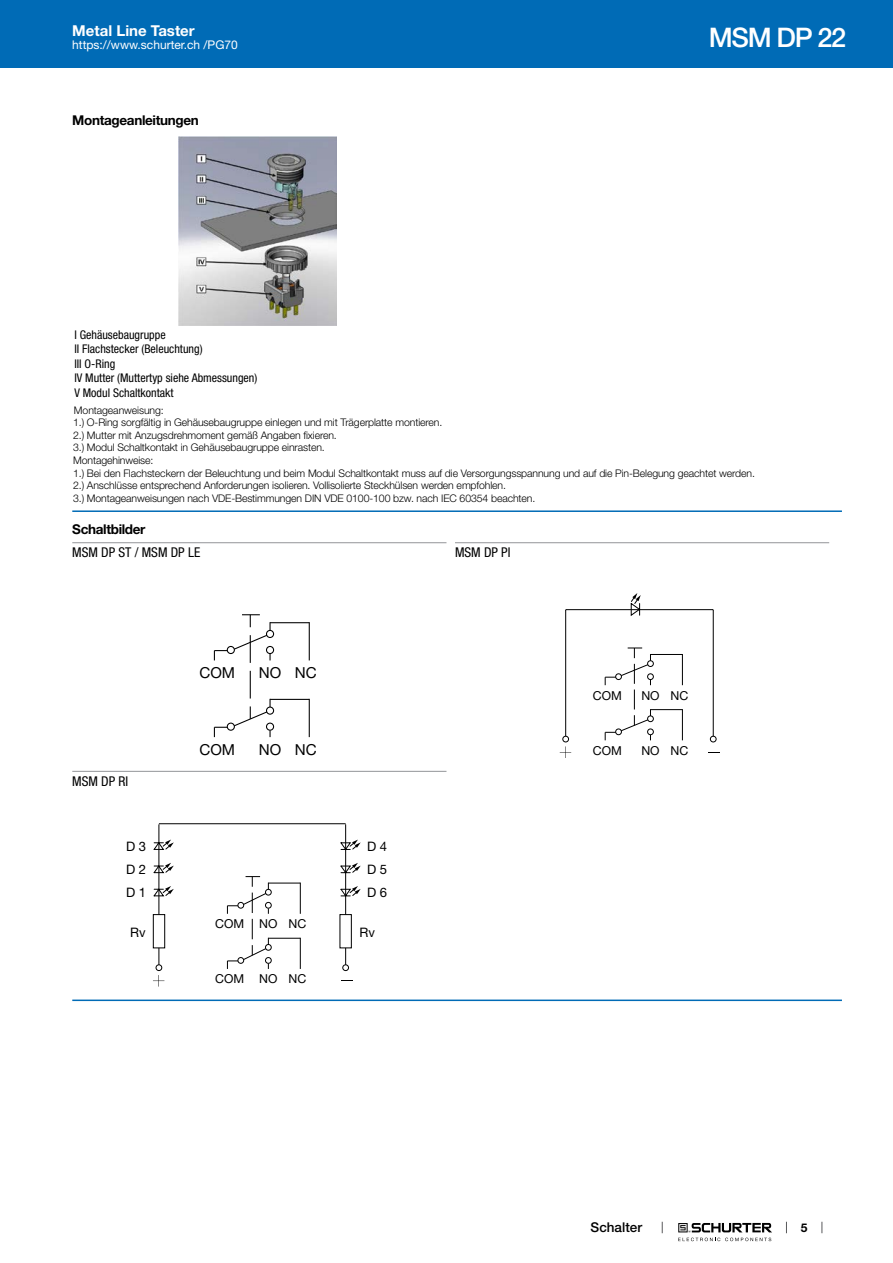
<style>
.page{position:relative;width:893px;height:1263px;background:#fff}
.page>*{position:absolute;margin:0;border:0;box-sizing:border-box;transform-origin:0 0}
.t1{font:500 27px "Helvetica Neue LT";letter-spacing:-.05em;color:#fff}
.t2{font:15.15px "Helvetica Neue LT";color:#000}
.t3{font:700 15px "Helvetica Neue LT";color:#fff}
.t4{font:700 13.5px "Helvetica Neue LT";letter-spacing:-.025em;color:#000}
.t5{font:condensed 13.5px "Helvetica Neue LT";color:#000}
.t6{font:500 13.5px "Helvetica Neue LT";color:#000}
.t7{font:13.05px/23.2px "Helvetica Neue LT";color:#000;text-align:justify}
.t8{font:12.3px "Helvetica Neue LT";color:#000}
.t9{font:condensed 12px/14.4px "Helvetica Neue LT";color:#000}
.t10{font:12px "Helvetica Neue LT";color:#fff}
.t11{font:700 12px "Helvetica Neue LT";color:#000}
.t12{font:300 10.5px/12.6px "Helvetica Neue LT";letter-spacing:-.01em;color:#000}
</style>
<div class="page">
<svg style="left:678px;top:1223px;width:94px;height:18px"></svg>
<div style="left:0;top:0;width:893px;height:68px;background:#006bb6"></div>
<img style="left:178px;top:136px;width:158px;height:189px">
<hr style="left:72px;top:510px;width:770px;height:2px;background:#006bb6">
<hr style="left:72px;top:542px;width:374px;height:1px;background:#939598">
<svg style="left:213px;top:614px;width:97px;height:124px"></svg>
<div style="left:227px;top:646px;width:7px;height:7px;background:#fff;border-radius:50%"></div>
<div style="left:227px;top:646px;width:8px;height:8px;border:1px solid #000;border-radius:50%"></div>
<div style="left:266px;top:630px;width:8px;height:7px;background:#fff;border-radius:50%"></div>
<div style="left:266px;top:630px;width:8px;height:8px;border:1px solid #000;border-radius:50%"></div>
<hr style="left:455px;top:542px;width:374px;height:1px;background:#939598">
<hr style="left:566px;top:609px;width:147px;height:1px;background:#000">
<hr style="left:713px;top:610px;width:1px;height:129px;background:#000">
<hr style="left:565px;top:610px;width:1px;height:129px;background:#000">
<svg style="left:630px;top:593px;width:11px;height:23px"></svg>
<svg style="left:560px;top:736px;width:11px;height:22px"></svg>
<svg style="left:604px;top:647px;width:113px;height:96px"></svg>
<div style="left:647px;top:660px;width:7px;height:7px;border:1px solid #000;border-radius:50%"></div>
<hr style="left:72px;top:771px;width:374px;height:1px;background:#939598">
<hr style="left:159px;top:823px;width:187px;height:1px;background:#000">
<hr style="left:345px;top:824px;width:1px;height:144px;background:#000">
<hr style="left:158px;top:824px;width:1px;height:144px;background:#000">
<div style="left:153px;top:914px;width:12px;height:34px;background:#fff;border:1px solid #000"></div>
<div style="left:156px;top:964px;width:6px;height:7px;border:1px solid #000;border-radius:50%"></div>
<svg style="left:153px;top:839px;width:21px;height:12px"></svg>
<svg style="left:153px;top:863px;width:21px;height:11px"></svg>
<svg style="left:153px;top:886px;width:21px;height:11px"></svg>
<svg style="left:340px;top:839px;width:21px;height:12px"></svg>
<svg style="left:153px;top:965px;width:11px;height:21px"></svg>
<svg style="left:341px;top:980px;width:12px;height:1px"></svg>
<svg style="left:227px;top:863px;width:134px;height:108px"></svg>
<div style="left:265px;top:889px;width:7px;height:6px;border:1px solid #000;border-radius:50%"></div>
<hr style="left:72px;top:999px;width:770px;height:2px;background:#006bb6">
<h3 class="t3" style="left:72px;top:21px;width:124px">Metal Line Taster</h3>
<p class="t10" style="left:72px;top:38px;width:167px">https://www.schurter.ch /PG70</p>
<p class="t4" style="left:72px;top:112px;width:128px">Montageanleitungen</p>
<h1 class="t1" style="left:709px;top:21px;width:139px">MSM DP 22</h1>
<p class="t9" style="left:74px;top:327px;width:184px">I Gehäusebaugruppe<br>II Flachstecker (Beleuchtung)<br>III O-Ring<br>IV Mutter (Muttertyp siehe Abmessungen)<br>V Modul Schaltkontakt</p>
<p class="t12" style="left:73px;top:403px;width:683px">Montageanweisung:<br>1.) O-Ring sorgfältig in Gehäusebaugruppe einlegen und mit Trägerplatte montieren.<br>2.) Mutter mit Anzugsdrehmoment gemäß Angaben fixieren.<br>3.) Modul Schaltkontakt in Gehäusebaugruppe einrasten.<br>Montagehinweise:<br>1.) Bei den Flachsteckern der Beleuchtung und beim Modul Schaltkontakt muss auf die Versorgungsspannung und auf die Pin-Belegung geachtet werden.<br>2.) Anschlüsse entsprechend Anforderungen isolieren. Vollisolierte Steckhülsen werden empfohlen.<br>3.) Montageanweisungen nach VDE-Bestimmungen DIN VDE 0100-100 bzw. nach IEC 60354 beachten.</p>
<p class="t4" style="left:72px;top:521px;width:75px">Schaltbilder</p>
<p class="t5" style="left:72px;top:545px;width:129px">MSM DP ST / MSM DP LE</p>
<p class="t5" style="left:455px;top:545px;width:57px">MSM DP PI</p>
<h2 class="t2" style="left:199px;top:664px;width:37px">COM</h2>
<h2 class="t2" style="left:259px;top:664px;width:59px">NO NC</h2>
<p class="t5" style="left:72px;top:773px;width:57px">MSM DP RI</p>
<h2 class="t2" style="left:199px;top:740px;width:37px">COM</h2>
<h2 class="t2" style="left:259px;top:740px;width:59px">NO NC</h2>
<p class="t7" style="left:126px;top:834px;width:22px">D 3<br>D 2<br>D 1</p>
<p class="t7" style="left:367px;top:834px;width:22px">D 4<br>D 5<br>D 6</p>
<p class="t8" style="left:215px;top:916px;width:93px">COM NO NC</p>
<p class="t7" style="left:130px;top:920px;width:17px">Rv</p>
<p class="t7" style="left:360px;top:920px;width:17px">Rv</p>
<p class="t8" style="left:215px;top:971px;width:93px">COM NO NC</p>
<p class="t8" style="left:593px;top:688px;width:31px">COM</p>
<p class="t8" style="left:641px;top:688px;width:49px">NO NC</p>
<p class="t8" style="left:593px;top:743px;width:31px">COM</p>
<p class="t8" style="left:641px;top:743px;width:49px">NO NC</p>
<p class="t6" style="left:591px;top:1219px;width:53px">Schalter</p>
<p class="t11" style="left:801px;top:1220px;width:8px">5</p>
</div>
